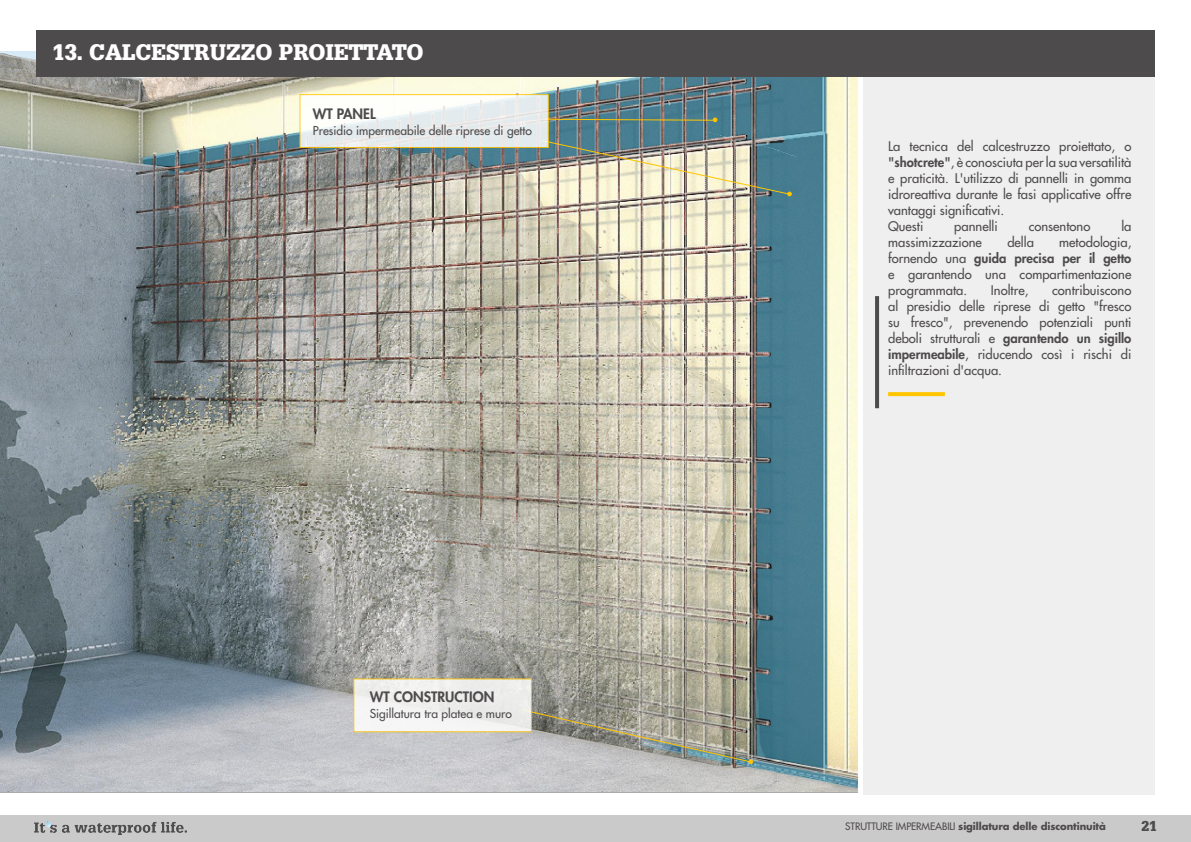
<style>
.page{position:relative;width:1191px;height:842px;background:#fff}
.page>*{position:absolute;margin:0;border:0;box-sizing:border-box;transform-origin:0 0}
.t1{font:900 22px "Glypha LT Std";color:#fff}
.t2{font:800 14px "Futura Std";color:#4e4b4c}
.t3{font:900 14px "Glypha LT Std";color:#4e4b4c}
.t4{font:500 13px/16px "Futura Std";color:#4e4b4c;text-align:justify}
.t5{font:500 12px "Futura Std";color:#4e4b4c}
.t6{font:700 10px "Futura Std";letter-spacing:-.01em;color:#4e4b4c}
.s1{font-weight:800}
.s2{font-weight:500}
</style>
<div class="page">
<div style="left:0;top:815px;width:1191px;height:27px;background:#cbcacb"></div>
<img style="left:34px;top:820px;width:152px;height:15px">
<img style="left:0;top:51px;width:857px;height:740px">
<div style="left:36px;top:30px;width:1119px;height:47px;background:#4e4b4c"></div>
<div style="left:863px;top:77px;width:292px;height:717px;background:#efefef"></div>
<hr style="left:875px;top:296px;width:4px;height:112px;background:#4e4b4c">
<svg style="left:888px;top:392px;width:57px;height:4px"></svg>
<svg style="left:549px;top:117px;width:168px;height:5px"></svg>
<img style="left:541px;top:140px;width:251px;height:56px">
<div style="left:353px;top:678px;width:179px;height:54px;background:#f0f0ef"></div>
<img style="left:521px;top:709px;width:232px;height:55px">
<svg style="left:299px;top:94px;width:250px;height:54px;fill:#eaebee"></svg>
<h1 class="t1" style="left:52px;top:38px;width:373px">13. CALCESTRUZZO PROIETTATO</h1>
<p class="t2" style="left:313px;top:105px;width:64px">WT PANEL</p>
<p class="t5" style="left:313px;top:123px;width:220px">Presidio impermeabile delle riprese di getto</p>
<p class="t2" style="left:370px;top:688px;width:126px">WT CONSTRUCTION</p>
<p class="t5" style="left:370px;top:706px;width:144px">Sigillatura tra platea e muro</p>
<p class="t4" style="left:888px;top:138px;width:245px;text-align:left">La tecnica del calcestruzzo proiettato, o <span class="s1">"shotcrete"</span>, è conosciuta per la sua versatilità e praticità. L'utilizzo di pannelli in gomma idroreattiva durante le fasi applicative offre vantaggi significativi.<br>Questi</p>
<p class="t4" style="left:954px;top:218px;width:45px">pannelli</p>
<p class="t4" style="left:1028px;top:218px;width:63px">consentono</p>
<p class="t4" style="left:1121px;top:218px;width:12px">la</p>
<p class="t4" style="left:888px;top:234px;width:95px">massimizzazione</p>
<p class="t4" style="left:1007px;top:234px;width:28px">della</p>
<p class="t4" style="left:888px;top:234px;width:245px;text-indent:171px">metodologia, fornendo una <span class="s1">guida precisa per il getto </span>e garantendo una compartimentazione programmata.</p>
<p class="t4" style="left:888px;top:282px;width:245px;text-indent:164px">contribuiscono al presidio delle riprese di getto "fresco su fresco", prevenendo potenziali punti deboli strutturali e <span class="s1">garantendo un sigillo impermeabile</span>, riducendo così i rischi di infiltrazioni d'acqua.</p>
<p class="t4" style="left:991px;top:282px;width:39px">Inoltre,</p>
<p class="t6" style="left:845px;top:820px;width:262px"><span class="s2">STRUTTURE IMPERMEABILI</span> sigillatura delle discontinuità</p>
<p class="t3" style="left:1141px;top:818px;width:17px">21</p>
</div>
